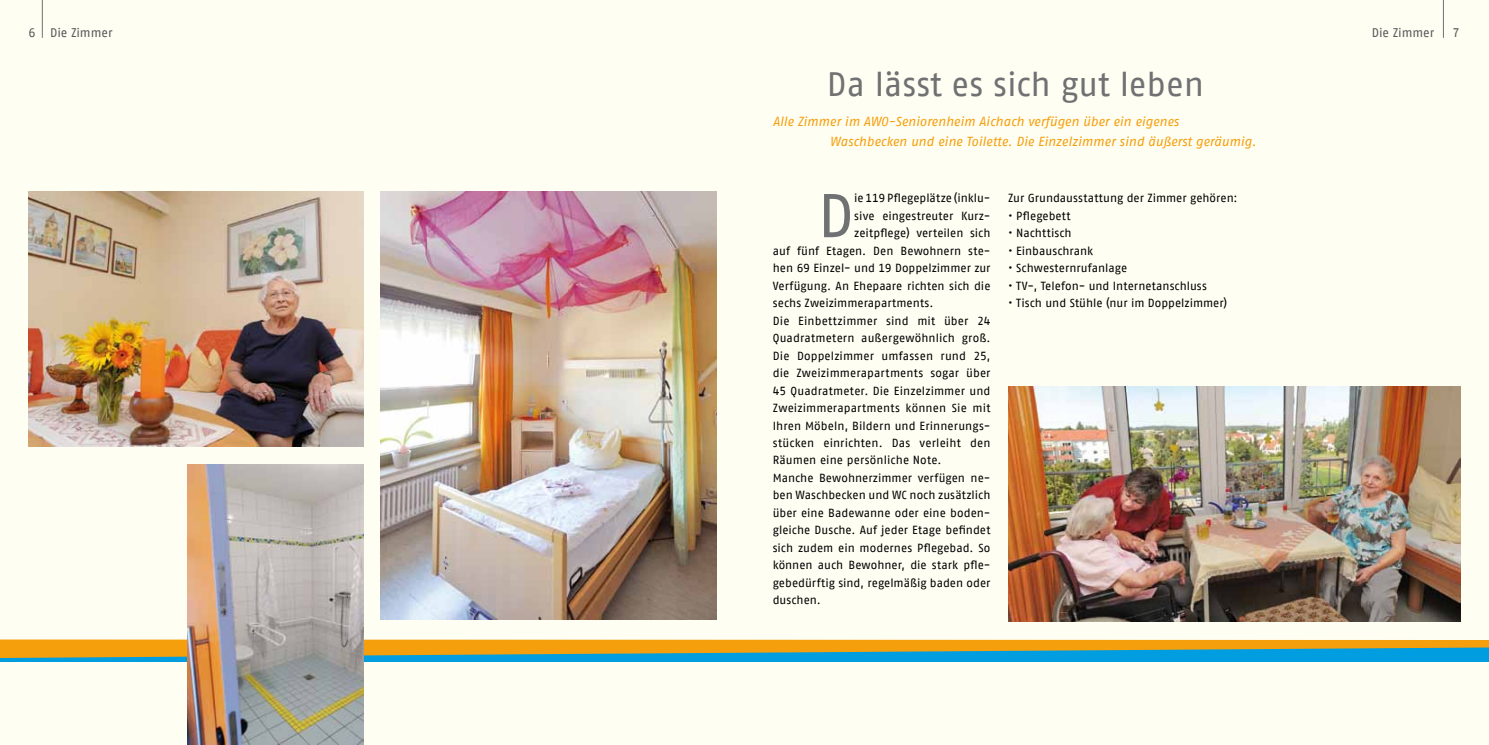
<style>
.page{position:relative;width:1489px;height:745px;background:#fff}
.page>*{position:absolute;margin:0;border:0;box-sizing:border-box;transform-origin:0 0}
.t1{font:61.62px "AWO Fago Office";color:#707172}
.t2{font:33.75px "AWO Fago Office";color:#707172}
.t3{font:italic 13.12px/20px "AWO Fago Office";letter-spacing:-.005em;color:#f59f0d}
.t4{font:12.5px "AWO Fago Office";letter-spacing:-.005em;color:#58585a}
.t5{font:11.75px "AWO Fago Office";letter-spacing:.005em;color:#000}
</style>
<div class="page">
<div style="left:0;top:0;width:1488px;height:744px;background:#fffef3"></div>
<img style="left:381px;top:191px;width:335px;height:428px">
<div style="left:0;top:640px;width:1488px;height:21px;background:#009ee0"></div>
<svg style="left:0;top:639px;width:1488px;height:18px"></svg>
<hr style="left:1442px;top:0;width:1px;height:38px;background:#707172">
<img style="left:1008px;top:386px;width:452px;height:235px">
<img style="left:28px;top:191px;width:335px;height:255px">
<hr style="left:42px;top:0;width:1px;height:38px;background:#707172">
<img style="left:187px;top:464px;width:176px;height:280px">
<p class="t4" style="left:28px;top:26px;width:86px">6 Die Zimmer</p>
<h2 class="t2" style="left:826px;top:65px;width:379px">Da lässt es sich gut leben</h2>
<p class="t3" style="left:829px;top:111px;width:428px;text-indent:-57px">Alle Zimmer im AWO-Seniorenheim Aichach verfügen über ein eigenes<br>Waschbecken und eine Toilette. Die Einzelzimmer sind äußerst geräumig.</p>
<h1 class="t1" style="left:817px;top:181px;width:38px">D</h1>
<p class="t5" style="left:854px;top:191px;width:138px">ie 119 Pflegeplätze (inklu-</p>
<p class="t5" style="left:854px;top:209px;width:138px">sive eingestreuter Kurz-</p>
<p class="t5" style="left:854px;top:226px;width:138px">zeitpflege) verteilen sich</p>
<p class="t5" style="left:772px;top:244px;width:219px">auf fünf Etagen. Den Bewohnern ste-</p>
<p class="t5" style="left:772px;top:261px;width:219px">hen 69 Einzel- und 19 Doppelzimmer zur</p>
<p class="t5" style="left:772px;top:279px;width:219px">Verfügung. An Ehepaare richten sich die</p>
<p class="t5" style="left:772px;top:296px;width:162px">sechs Zweizimmerapartments.</p>
<p class="t5" style="left:772px;top:313px;width:219px">Die Einbettzimmer sind mit über 24</p>
<p class="t5" style="left:772px;top:331px;width:219px">Quadratmetern außergewöhnlich groß.</p>
<p class="t5" style="left:772px;top:348px;width:219px">Die Doppelzimmer umfassen rund 25,</p>
<p class="t5" style="left:772px;top:366px;width:219px">die Zweizimmerapartments sogar über</p>
<p class="t5" style="left:772px;top:383px;width:219px">45 Quadratmeter. Die Einzelzimmer und</p>
<p class="t5" style="left:772px;top:401px;width:219px">Zweizimmerapartments können Sie mit</p>
<p class="t5" style="left:772px;top:418px;width:219px">Ihren Möbeln, Bildern und Erinnerungs-</p>
<p class="t5" style="left:772px;top:436px;width:219px">stücken einrichten. Das verleiht den</p>
<p class="t5" style="left:772px;top:453px;width:170px">Räumen eine persönliche Note.</p>
<p class="t5" style="left:772px;top:471px;width:219px">Manche Bewohnerzimmer verfügen ne-</p>
<p class="t5" style="left:772px;top:488px;width:219px">ben Waschbecken und WC noch zusätzlich</p>
<p class="t5" style="left:772px;top:506px;width:219px">über eine Badewanne oder eine boden-</p>
<p class="t5" style="left:772px;top:523px;width:219px">gleiche Dusche. Auf jeder Etage befindet</p>
<p class="t5" style="left:772px;top:540px;width:219px">sich zudem ein modernes Pflegebad. So</p>
<p class="t5" style="left:772px;top:558px;width:219px">können auch Bewohner, die stark pfle-</p>
<p class="t5" style="left:772px;top:575px;width:219px">gebedürftig sind, regelmäßig baden oder</p>
<p class="t5" style="left:772px;top:593px;width:50px">duschen.</p>
<p class="t5" style="left:1008px;top:191px;width:231px">Zur Grundausstattung der Zimmer gehören:</p>
<p class="t5" style="left:1008px;top:209px;width:64px">• Pflegebett</p>
<p class="t5" style="left:1008px;top:226px;width:65px">• Nachttisch</p>
<p class="t5" style="left:1008px;top:244px;width:87px">• Einbauschrank</p>
<p class="t5" style="left:1008px;top:261px;width:121px">• Schwesternrufanlage</p>
<p class="t5" style="left:1008px;top:279px;width:200px">• TV-, Telefon- und Internetanschluss</p>
<p class="t5" style="left:1008px;top:296px;width:221px">• Tisch und Stühle (nur im Doppelzimmer)</p>
<p class="t4" style="left:1371px;top:26px;width:64px">Die Zimmer</p>
<p class="t4" style="left:1452px;top:26px;width:9px">7</p>
</div>
